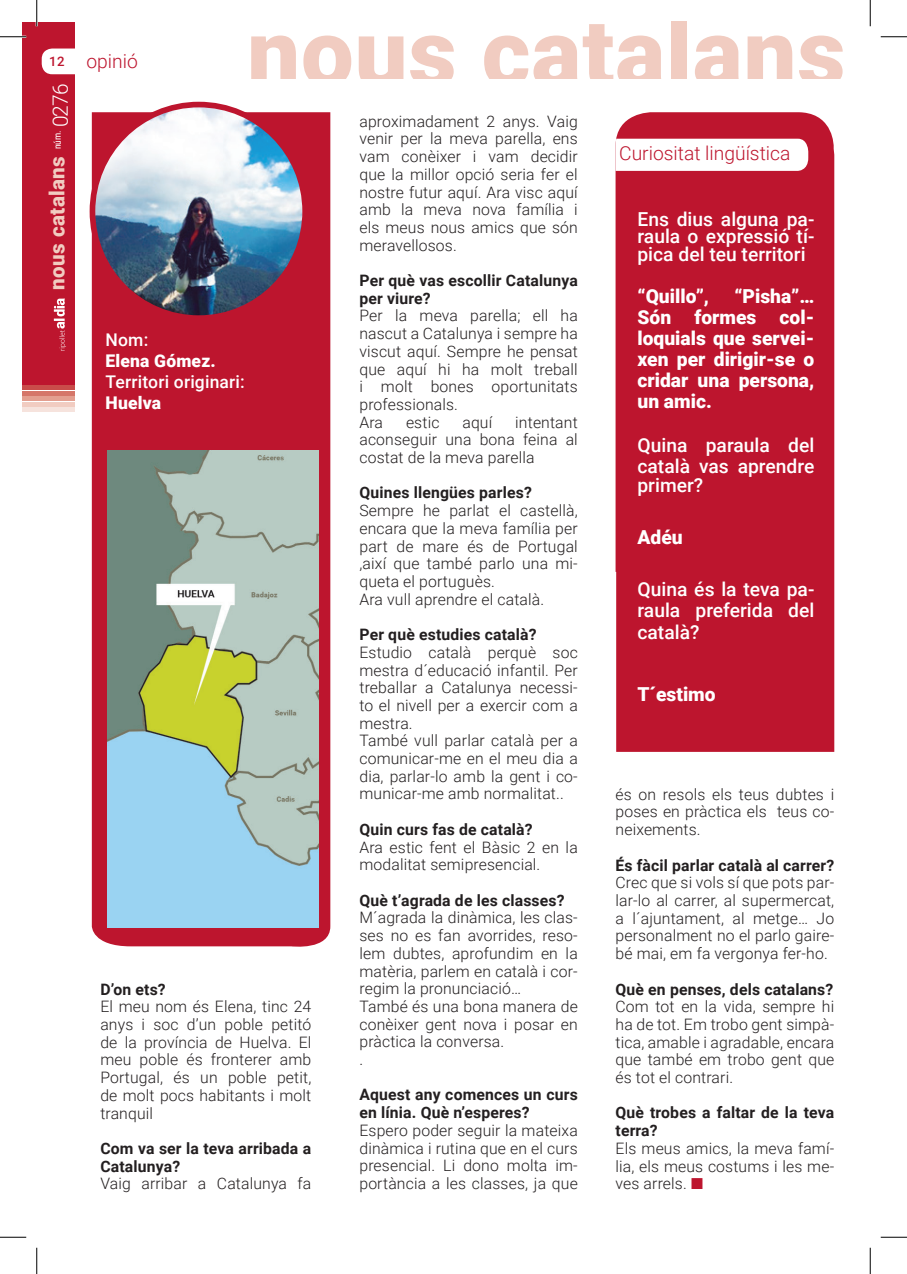
<style>
.page{position:relative;width:907px;height:1274px;background:#fff}
.page>*{position:absolute;margin:0;border:0;box-sizing:border-box;transform-origin:0 0}
.t1{font:900 93.8px "Roboto";letter-spacing:.01em;color:#f1ccc1}
.t2{font:900 21px "Roboto";letter-spacing:.02em;color:#f1ccc1}
.t3{font:500 19.25px/17.5px "Roboto";color:#fff}
.t4{font:900 19.25px/21px "Roboto";color:#fff;text-align:justify}
.t5{font:300 19.25px "Roboto";color:#bd152e}
.t6{font:500 17.5px "Roboto";letter-spacing:.01em;color:#fff}
.t7{font:900 17.5px "Roboto";letter-spacing:.01em;color:#fff}
.t8{font:300 15.75px/17.7px "Roboto";letter-spacing:.01em;color:#231f20;text-align:justify}
.t9{font:700 15.75px/17.7px "Roboto";letter-spacing:.01em;color:#231f20}
.t10{font:500 13.12px "Roboto";color:#bd152e}
.t11{font:9.62px "Roboto Condensed";color:#fff}
.s1{font-family:"Roboto";font-weight:300;font-size:21px}
.s2{color:#bd152e}
</style>
<div class="page">
<div style="left:22px;top:22px;width:52px;height:363px;background:#bd152e"></div>
<div style="left:22px;top:385px;width:53px;height:5px;background:#c94c4a"></div>
<div style="left:22px;top:396px;width:53px;height:5px;background:#e39f90"></div>
<div style="left:22px;top:407px;width:53px;height:5px;background:#f6e3dd"></div>
<div style="left:22px;top:391px;width:53px;height:5px;background:#d57669"></div>
<div style="left:22px;top:402px;width:53px;height:5px;background:#f1ccc1"></div>
<div style="left:42px;top:49px;width:126px;height:25px;background:#fff;border-radius:10px"></div>
<svg style="left:54px;top:298px;width:12px;height:53px"></svg>
<div style="left:92px;top:112px;width:238px;height:835px;background:#bd152e"></div>
<div style="left:615px;top:112px;width:219px;height:640px;background:#bd152e"></div>
<svg style="left:615px;top:139px;width:193px;height:32px"></svg>
<img style="left:95px;top:105px;width:208px;height:213px">
<div style="left:90px;top:102px;width:218px;height:219px;border:6px solid #bd152e;border-radius:50%"></div>
<img style="left:107px;top:451px;width:211px;height:477px">
<hr style="left:0;top:36px;width:26px;height:2px;background:#fff">
<hr style="left:36px;top:0;width:2px;height:26px;background:#fff">
<svg style="left:0;top:36px;width:26px;height:1px"></svg>
<svg style="left:881px;top:36px;width:26px;height:1px"></svg>
<svg style="left:0;top:1237px;width:26px;height:1px"></svg>
<svg style="left:881px;top:1237px;width:26px;height:1px"></svg>
<svg style="left:36px;top:0;width:1px;height:26px"></svg>
<svg style="left:36px;top:1248px;width:1px;height:26px"></svg>
<svg style="left:870px;top:0;width:1px;height:26px"></svg>
<svg style="left:870px;top:1248px;width:1px;height:26px"></svg>
<p class="t10" style="left:49px;top:52px;width:17px">12</p>
<p class="t11" style="left:51px;top:149px;width:67px;rotate:-90deg">núm. <span class="s1">0276</span></p>
<h2 class="t2" style="left:42px;top:290px;width:135px;rotate:-90deg">nous catalans</h2>
<p class="t5" style="left:86px;top:47px;width:53px">opinió</p>
<h1 class="t1" style="left:247px;top:-13px;width:600px">nous catalans</h1>
<p class="t6" style="left:106px;top:328px;width:44px">Nom:</p>
<p class="t7" style="left:106px;top:349px;width:112px">Elena Gómez.</p>
<p class="t6" style="left:106px;top:370px;width:141px">Territori originari:</p>
<p class="t7" style="left:106px;top:391px;width:57px">Huelva</p>
<p class="t9" style="left:100px;top:980px;width:67px">D’on ets?</p>
<p class="t8" style="left:100px;top:997px;width:212px">El meu nom és Elena, tinc 24 anys i soc d’un poble petitó de la província de Huelva. El meu poble és fronterer amb Portugal, és un poble petit, de molt pocs habitants i molt tranquil</p>
<p class="t9" style="left:100px;top:1139px;width:212px">Com va ser la teva arribada a<br>Catalunya?</p>
<p class="t8" style="left:100px;top:1174px;width:212px">Vaig arribar a Catalunya fa</p>
<p class="t8" style="left:359px;top:112px;width:220px">aproximadament 2 anys. Vaig venir per la meva parella, ens vam conèixer i vam decidir que la millor opció seria fer el nostre futur aquí. Ara visc aquí amb la meva nova família i els meus nous amics que són meravellosos.</p>
<p class="t9" style="left:359px;top:271px;width:220px">Per què vas escollir Catalunya per viure?</p>
<p class="t8" style="left:359px;top:306px;width:220px;text-align:left">Per la meva parella; ell ha nascut a Catalunya i sempre ha viscut aquí. Sempre he pensat que aquí hi ha molt treball i molt bones oportunitats professionals.<br>Ara</p>
<p class="t8" style="left:406px;top:413px;width:35px">estic</p>
<p class="t8" style="left:462px;top:413px;width:31px">aquí</p>
<p class="t8" style="left:359px;top:413px;width:220px;text-indent:156px">intentant aconseguir una bona feina al costat de la meva parella</p>
<p class="t9" style="left:359px;top:483px;width:174px">Quines llengües parles?</p>
<p class="t8" style="left:359px;top:501px;width:220px;text-align:left">Sempre he parlat el castellà, encara que la meva família per part de mare és de Portugal ,així que també parlo una mi&shy;queta el portuguès.<br>Ara vull aprendre el català.</p>
<p class="t9" style="left:359px;top:625px;width:179px">Per què estudies català?</p>
<p class="t8" style="left:359px;top:643px;width:220px;text-align:left">Estudio català perquè soc mestra d´educació infantil. Per treballar a Catalunya necessi&shy;to el nivell per a exercir com a mestra.<br>També vull parlar català per a comunicar-me en el meu dia a dia, parlar-lo amb la gent i co&shy;municar-me amb normalitat..</p>
<p class="t9" style="left:359px;top:820px;width:175px">Quin curs fas de català?</p>
<p class="t8" style="left:359px;top:838px;width:220px">Ara estic fent el Bàsic 2 en la modalitat semipresencial.</p>
<p class="t9" style="left:359px;top:891px;width:207px">Què t’agrada de les classes?</p>
<p class="t8" style="left:359px;top:908px;width:220px;text-align:left">M´agrada la dinàmica, les clas&shy;ses no es fan avorrides, reso&shy;lem dubtes, aprofundim en la matèria, parlem en català i cor&shy;regim la pronunciació…<br>També és una bona manera de conèixer gent nova i posar en pràctica la conversa.<br>.</p>
<p class="t9" style="left:359px;top:1085px;width:220px">Aquest any comences un curs en línia. Què n’esperes?</p>
<p class="t8" style="left:359px;top:1121px;width:220px">Espero poder seguir la mateixa dinàmica i rutina que en el curs presencial. Li dono molta im&shy;portància a les classes, ja que</p>
<p class="t5" style="left:619px;top:140px;width:173px">Curiositat lingüística</p>
<p class="t3" style="left:637px;top:209px;width:178px;text-align:justify">Ens dius alguna pa&shy;raula o expressió tí&shy;pica del teu territori</p>
<p class="t4" style="left:637px;top:285px;width:73px">“Quillo”,</p>
<p class="t4" style="left:637px;top:285px;width:178px;text-indent:97px">“Pisha”… Són formes col&shy;loquials que servei&shy;xen per dirigir-se o cridar una persona, un amic.</p>
<p class="t3" style="left:637px;top:433px;width:178px;line-height:21px">Quina paraula del català vas aprendre</p>
<p class="t3" style="left:637px;top:476px;width:67px">primer?</p>
<p class="t4" style="left:637px;top:526px;width:47px">Adéu</p>
<p class="t3" style="left:637px;top:578px;width:178px;line-height:21px">Quina és la teva pa&shy;raula preferida del</p>
<p class="t3" style="left:637px;top:623px;width:63px">català?</p>
<p class="t4" style="left:637px;top:683px;width:80px">T´estimo</p>
<p class="t8" style="left:615px;top:785px;width:220px">és on resols els teus dubtes i poses en pràctica els teus co&shy;neixements.</p>
<p class="t9" style="left:615px;top:856px;width:220px">És fàcil parlar català al carrer?</p>
<p class="t8" style="left:615px;top:873px;width:220px">Crec que si vols sí que pots par&shy;lar-lo al carrer, al supermercat, a l´ajuntament, al metge… Jo personalment no el parlo gaire&shy;bé mai, em fa vergonya fer-ho.</p>
<p class="t9" style="left:615px;top:979px;width:219px">Què en penses, dels catalans?</p>
<p class="t8" style="left:615px;top:997px;width:220px">Com tot en la vida, sempre hi ha de tot. Em trobo gent simpà&shy;tica, amable i agradable, encara que també em trobo gent que és tot el contrari.</p>
<p class="t9" style="left:615px;top:1103px;width:220px">Què trobes a faltar de la teva terra?</p>
<p class="t8" style="left:615px;top:1139px;width:220px">Els meus amics, la meva famí&shy;lia, els meus costums i les me&shy;ves arrels. <span class="s2">■</span></p>
</div>
